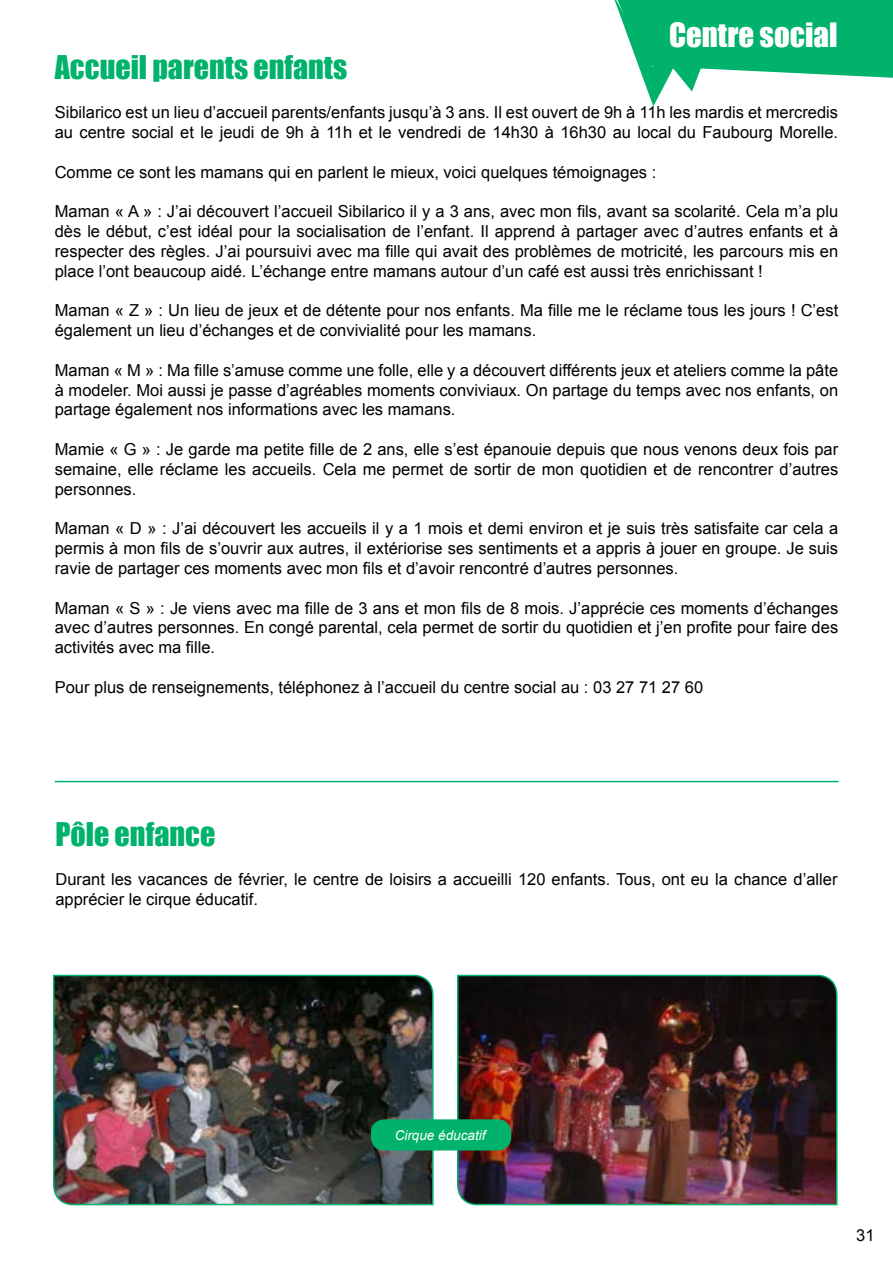
<style>
.page{position:relative;width:893px;height:1263px;background:#fff}
.page>*{position:absolute;margin:0;border:0;box-sizing:border-box;transform-origin:0 0}
.t1{font:30.75px "Impact";color:#fff}
.t2{font:30px "Impact";color:#00b26b}
.t3{font:16.5px/19.8px "Arial";color:#000;text-align:justify}
.t4{font:italic 13.5px "Arial";color:#fff}
</style>
<div class="page">
<svg style="left:615px;top:0;width:278px;height:106px"></svg>
<hr style="left:55px;top:781px;width:784px;height:1px;background:#00b26b">
<img style="left:53px;top:974px;width:381px;height:232px">
<img style="left:456px;top:974px;width:382px;height:232px">
<div style="left:371px;top:1119px;width:140px;height:31px;background:#00b26b;border-radius:14px"></div>
<h2 class="t2" style="left:55px;top:44px;width:294px">Accueil parents enfants</h2>
<h1 class="t1" style="left:669px;top:11px;width:170px">Centre social</h1>
<p class="t3" style="left:55px;top:103px;width:785px">Sibilarico est un lieu d’accueil parents/enfants jusqu’à 3 ans. Il est ouvert de 9h à 11h les mardis et mercredis au centre social et le jeudi de 9h à 11h et le vendredi de 14h30 à 16h30 au local du Faubourg Morelle.</p>
<p class="t3" style="left:55px;top:162px;width:603px">Comme ce sont les mamans qui en parlent le mieux, voici quelques témoignages :</p>
<p class="t3" style="left:55px;top:202px;width:785px">Maman « A » : J’ai découvert l’accueil Sibilarico il y a 3 ans, avec mon fils, avant sa scolarité. Cela m’a plu dès le début, c’est idéal pour la socialisation de l’enfant. Il apprend à partager avec d’autres enfants et à respecter des règles. J’ai poursuivi avec ma fille qui avait des problèmes de motricité, les parcours mis en place l’ont beaucoup aidé. L’échange entre mamans autour d’un café est aussi très enrichissant !</p>
<p class="t3" style="left:55px;top:301px;width:785px">Maman « Z » : Un lieu de jeux et de détente pour nos enfants. Ma fille me le réclame tous les jours ! C’est également un lieu d’échanges et de convivialité pour les mamans.</p>
<p class="t3" style="left:55px;top:360px;width:785px">Maman « M » : Ma fille s’amuse comme une folle, elle y a découvert différents jeux et ateliers comme la pâte à modeler. Moi aussi je passe d’agréables moments conviviaux. On partage du temps avec nos enfants, on partage également nos informations avec les mamans.</p>
<p class="t3" style="left:55px;top:440px;width:785px">Mamie « G » : Je garde ma petite fille de 2 ans, elle s’est épanouie depuis que nous venons deux fois par semaine, elle réclame les accueils. Cela me permet de sortir de mon quotidien et de rencontrer d’autres personnes.</p>
<p class="t3" style="left:55px;top:519px;width:785px">Maman « D » : J’ai découvert les accueils il y a 1 mois et demi environ et je suis très satisfaite car cela a permis à mon fils de s’ouvrir aux autres, il extériorise ses sentiments et a appris à jouer en groupe. Je suis ravie de partager ces moments avec mon fils et d’avoir rencontré d’autres personnes.</p>
<p class="t3" style="left:55px;top:598px;width:785px">Maman « S » : Je viens avec ma fille de 3 ans et mon fils de 8 mois. J’apprécie ces moments d’échanges avec d’autres personnes. En congé parental, cela permet de sortir du quotidien et j’en profite pour faire des activités avec ma fille.</p>
<p class="t3" style="left:55px;top:677px;width:650px">Pour plus de renseignements, téléphonez à l’accueil du centre social au : 03 27 71 27 60</p>
<h2 class="t2" style="left:55px;top:811px;width:161px">Pôle enfance</h2>
<p class="t3" style="left:55px;top:870px;width:784px">Durant les vacances de février, le centre de loisirs a accueilli 120 enfants. Tous, ont eu la chance d’aller apprécier le cirque éducatif.</p>
<p class="t4" style="left:395px;top:1126px;width:92px">Cirque éducatif</p>
<p class="t3" style="left:856px;top:1225px;width:20px">31</p>
</div>
